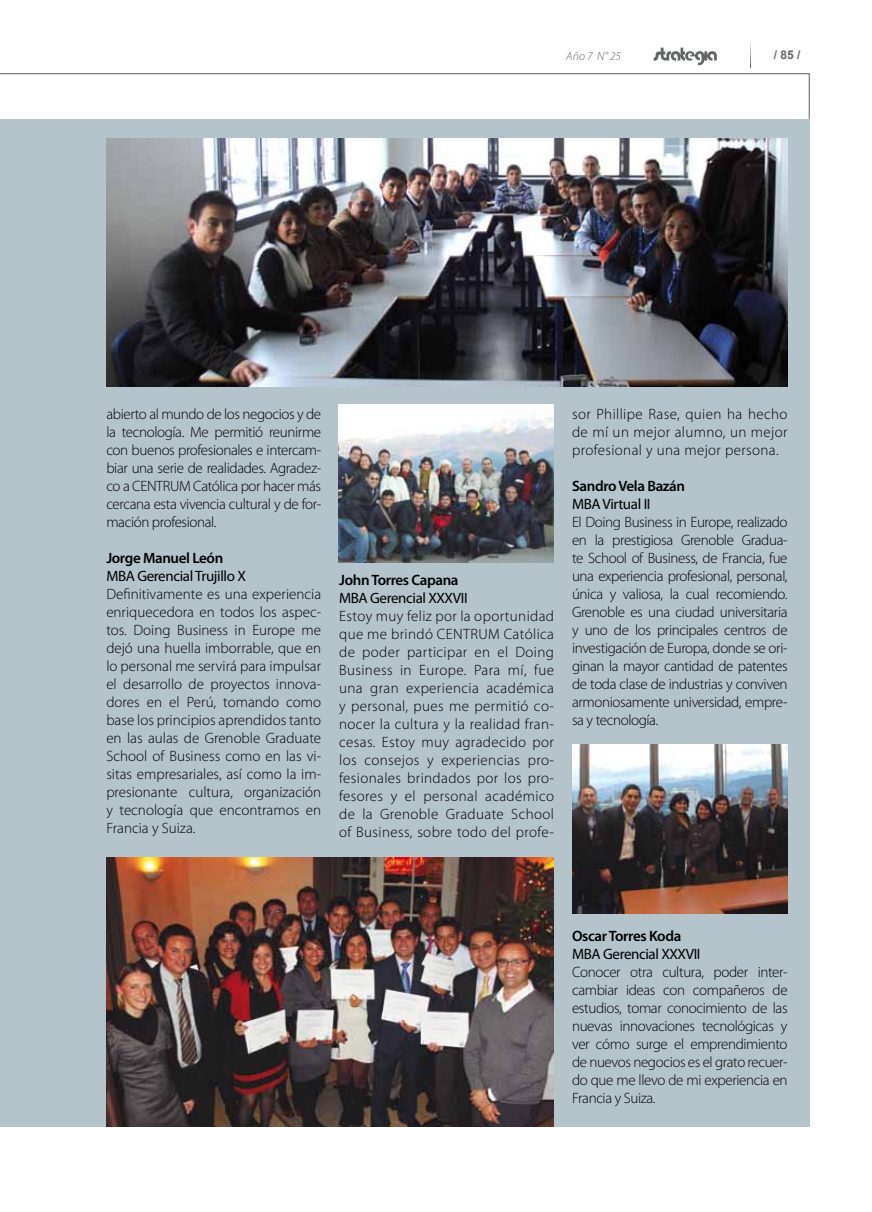
<style>
.page{position:relative;width:872px;height:1212px;background:#fff}
.page>*{position:absolute;margin:0;border:0;box-sizing:border-box;transform-origin:0 0}
.t1{font:300 15px/18px "Myriad Pro";letter-spacing:-.02em;color:#000;text-align:justify}
.t2{font:15px "Myriad Pro";letter-spacing:-.025em;color:#000}
.t3{font:600 15px "Myriad Pro";letter-spacing:-.025em;color:#000}
.t4{font:italic 300 12px "Myriad Pro";color:#646567}
.t5{font:700 12px "Arial";color:#646567}
</style>
<div class="page">
<svg style="left:750px;top:42px;width:1px;height:26px"></svg>
<svg style="left:653px;top:48px;width:64px;height:17px"></svg>
<div style="left:0;top:119px;width:809px;height:1008px;background:#b5c3cb"></div>
<img style="left:106px;top:858px;width:447px;height:269px">
<img style="left:572px;top:744px;width:215px;height:169px">
<img style="left:338px;top:405px;width:215px;height:157px">
<img style="left:106px;top:138px;width:681px;height:248px">
<p class="t4" style="left:566px;top:49px;width:56px">Año 7 N° 25</p>
<p class="t5" style="left:773px;top:47px;width:28px">/ 85 /</p>
<p class="t1" style="left:106px;top:405px;width:216px">abierto al mundo de los negocios y de la tecnología. Me permitió reunirme con buenos profesionales e intercam&shy;biar una serie de realidades. Agradez&shy;co a CENTRUM Católica por hacer más cercana esta vivencia cultural y de for&shy;mación profesional.</p>
<p class="t3" style="left:106px;top:548px;width:118px">Jorge Manuel León</p>
<p class="t2" style="left:106px;top:566px;width:141px">MBA Gerencial Trujillo X</p>
<p class="t1" style="left:106px;top:585px;width:216px">Definitivamente es una experiencia enriquecedora en todos los aspec&shy;tos. Doing Business in Europe me dejó una huella imborrable, que en lo personal me servirá para impulsar el desarrollo de proyectos innova&shy;dores en el Perú, tomando como base los principios aprendidos tanto en las aulas de Grenoble Graduate School of Business como en las vi&shy;sitas empresariales, así como la im&shy;presionante cultura, organización y tecnología que encontramos en Francia y Suiza.</p>
<p class="t3" style="left:339px;top:570px;width:121px">John Torres Capana</p>
<p class="t2" style="left:339px;top:588px;width:130px">MBA Gerencial XXXVII</p>
<p class="t1" style="left:339px;top:606px;width:216px">Estoy muy feliz por la oportunidad que me brindó CENTRUM Católica de poder participar en el Doing Business in Europe. Para mí, fue una gran experiencia académica y personal, pues me permitió co&shy;nocer la cultura y la realidad fran&shy;cesas. Estoy muy agradecido por los consejos y experiencias pro&shy;fesionales brindados por los pro&shy;fesores y el personal académico de la Grenoble Graduate School of Business, sobre todo del profe-</p>
<p class="t1" style="left:572px;top:405px;width:217px">sor Phillipe Rase, quien ha hecho de mí un mejor alumno, un mejor profesional y una mejor persona.</p>
<p class="t3" style="left:572px;top:476px;width:115px">Sandro Vela Bazán</p>
<p class="t2" style="left:572px;top:494px;width:80px">MBA Virtual II</p>
<p class="t1" style="left:572px;top:513px;width:217px">El Doing Business in Europe, realizado en la prestigiosa Grenoble Gradua&shy;te School of Business, de Francia, fue una experiencia profesional, personal, única y valiosa, la cual recomiendo.<br>Grenoble es una ciudad universitaria y uno de los principales centros de investigación de Europa, donde se ori&shy;ginan la mayor cantidad de patentes de toda clase de industrias y conviven armoniosamente universidad, empre&shy;sa y tecnología.</p>
<p class="t3" style="left:572px;top:926px;width:111px">Oscar Torres Koda</p>
<p class="t2" style="left:572px;top:944px;width:130px">MBA Gerencial XXXVII</p>
<p class="t1" style="left:572px;top:963px;width:217px">Conocer otra cultura, poder inter&shy;cambiar ideas con compañeros de estudios, tomar conocimiento de las nuevas innovaciones tecnológicas y ver cómo surge el emprendimiento de nuevos negocios es el grato recuer&shy;do que me llevo de mi experiencia en Francia y Suiza.</p>
</div>
